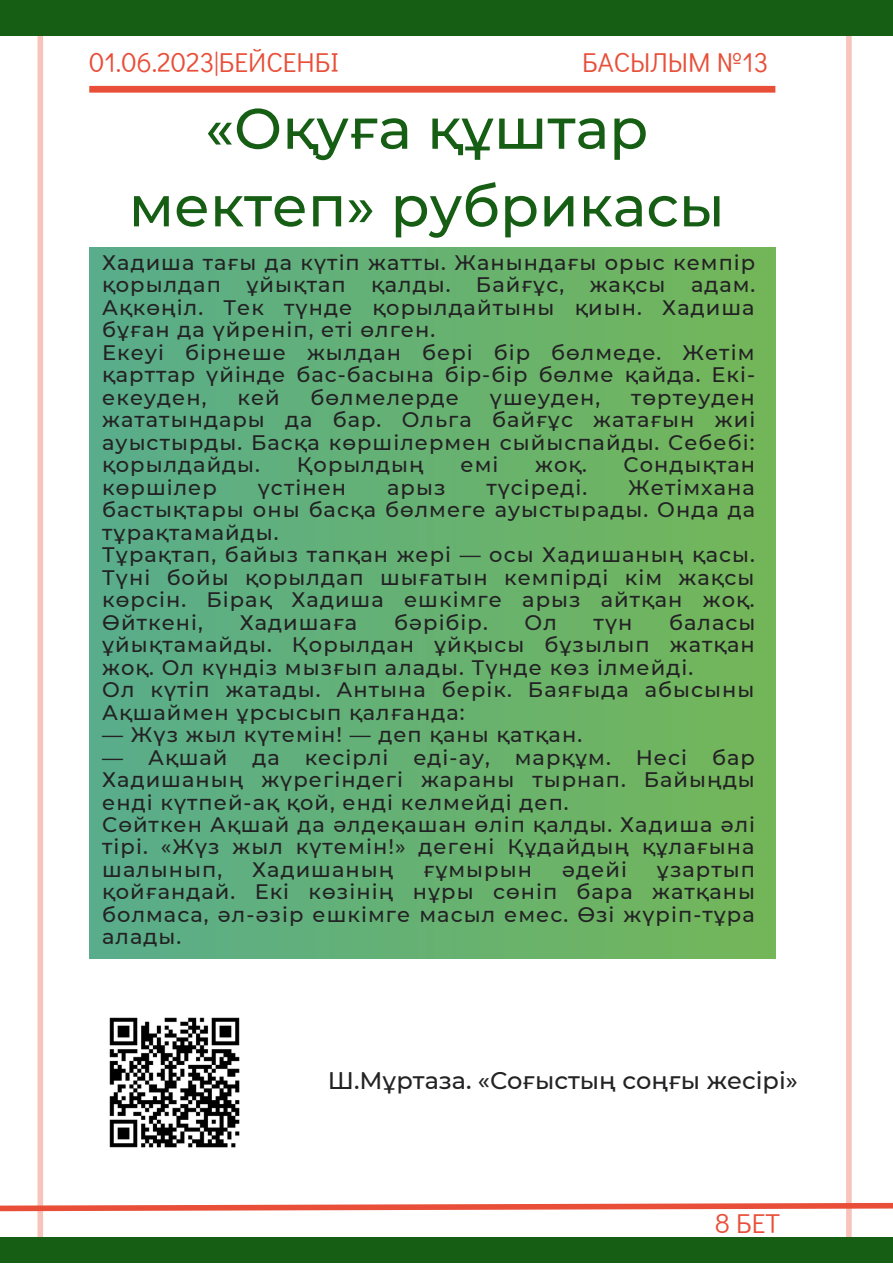
<style>
.page{position:relative;width:893px;height:1264px;background:#fff}
.page>*{position:absolute;margin:0;border:0;box-sizing:border-box;transform-origin:0 0}
.t1{font:500 57px/77.6px "Montserrat";color:#155e14;text-align:center}
.t2{font:27.3px "Didact Gothic";color:#e84e38}
.t3{font:500 24px "Montserrat";color:#232224}
.t4{font:500 21px/22.5px "Montserrat";letter-spacing:.05em;color:#232224;text-align:justify}
</style>
<div class="page">
<div style="left:37px;top:0;width:6px;height:1262px;background:#f7c3bb"></div>
<div style="left:846px;top:0;width:5px;height:1262px;background:#f7c3bb"></div>
<div style="left:89px;top:86px;width:686px;height:7px;background:#e84e38"></div>
<svg style="left:0;top:1200px;width:892px;height:14px"></svg>
<div style="left:0;top:0;width:892px;height:36px;background:#155e14"></div>
<div style="left:0;top:1236px;width:892px;height:26px;background:#155e14"></div>
<div style="left:89px;top:247px;width:686px;height:711px;background:linear-gradient(to right,#59ad8c,#74b658)"></div>
<img style="left:109px;top:1017px;width:131px;height:131px">
<p class="t2" style="left:89px;top:44px;width:251px">01.06.2023|БЕЙСЕНБІ</p>
<p class="t2" style="left:582px;top:44px;width:187px">БАСЫЛЫМ №13</p>
<p class="t1" style="left:129px;top:89px;width:597px">«Оқуға құштар мектеп» рубрикасы</p>
<p class="t4" style="left:102px;top:251px;width:654px">Хадиша тағы да күтіп жатты. Жанындағы орыс кемпір қорылдап ұйықтап қалды. Байғұс, жақсы адам.<br>Ақкөңіл. Тек түнде қорылдайтыны қиын. Хадиша бұған да үйреніп, еті өлген.</p>
<p class="t4" style="left:102px;top:341px;width:654px">Екеуі бірнеше жылдан бері бір бөлмеде. Жетім қарттар үйінде бас-басына бір-бір бөлме қайда. Екі&shy;екеуден,</p>
<p class="t4" style="left:237px;top:386px;width:44px">кей</p>
<p class="t4" style="left:310px;top:386px;width:150px">бөлмелерде</p>
<p class="t4" style="left:490px;top:386px;width:112px">үшеуден,</p>
<p class="t4" style="left:102px;top:386px;width:654px;text-indent:529px">төртеуден жататындары да бар. Ольга байғұс жатағын жиі ауыстырды. Басқа көршілермен сыйыспайды. Себебі: қорылдайды.</p>
<p class="t4" style="left:297px;top:453px;width:128px">Қорылдың</p>
<p class="t4" style="left:460px;top:453px;width:39px">емі</p>
<p class="t4" style="left:535px;top:453px;width:53px">жоқ.</p>
<p class="t4" style="left:623px;top:453px;width:133px">Сондықтан</p>
<p class="t4" style="left:102px;top:476px;width:654px;text-indent:526px">Жетімхана бастықтары оны басқа бөлмеге ауыстырады. Онда да тұрақтамайды.</p>
<p class="t4" style="left:102px;top:543px;width:654px">Тұрақтап, байыз тапқан жері — осы Хадишаның қасы.<br>Түні бойы қорылдап шығатын кемпірді кім жақсы көрсін. Бірақ Хадиша ешкімге арыз айтқан жоқ.<br>Өйткені,</p>
<p class="t4" style="left:102px;top:476px;width:116px">көршілер</p>
<p class="t4" style="left:258px;top:476px;width:90px">үстінен</p>
<p class="t4" style="left:387px;top:476px;width:60px">арыз</p>
<p class="t4" style="left:486px;top:476px;width:102px">түсіреді.</p>
<p class="t4" style="left:102px;top:610px;width:654px;text-indent:567px">баласы ұйықтамайды. Қорылдан ұйқысы бұзылып жатқан жоқ. Ол күндіз мызғып алады. Түнде көз ілмейді.</p>
<p class="t4" style="left:102px;top:678px;width:653px">Ол күтіп жатады. Антына берік. Баяғыда абысыны<br>Ақшаймен ұрсысып қалғанда:</p>
<p class="t4" style="left:102px;top:723px;width:481px">— Жүз жыл күтемін! — деп қаны қатқан.</p>
<p class="t4" style="left:102px;top:745px;width:654px">— Ақшай да кесірлі еді-ау, марқұм. Несі бар Хадишаның жүрегіндегі жараны тырнап. Байыңды енді күтпей-ақ қой, енді келмейді деп.</p>
<p class="t4" style="left:102px;top:813px;width:654px">Сөйткен Ақшай да әлдеқашан өліп қалды. Хадиша әлі тірі. «Жүз жыл күтемін!» дегені Құдайдың құлағына шалынып,</p>
<p class="t4" style="left:240px;top:610px;width:119px">Хадишаға</p>
<p class="t4" style="left:394px;top:610px;width:95px">бәрібір.</p>
<p class="t4" style="left:524px;top:610px;width:34px">Ол</p>
<p class="t4" style="left:593px;top:610px;width:40px">түн</p>
<p class="t4" style="left:252px;top:858px;width:143px">Хадишаның</p>
<p class="t4" style="left:423px;top:858px;width:110px">ғұмырын</p>
<p class="t4" style="left:562px;top:858px;width:66px">әдейі</p>
<p class="t4" style="left:102px;top:858px;width:654px;text-indent:554px">ұзартып қойғандай. Екі көзінің нұры сөніп бара жатқаны болмаса, әл-әзір ешкімге масыл емес. Өзі жүріп-тұра алады.</p>
<p class="t3" style="left:328px;top:1066px;width:471px">Ш.Мұртаза. «Соғыстың соңғы жесірі»</p>
<p class="t2" style="left:715px;top:1203px;width:66px">8 БЕТ</p>
</div>
